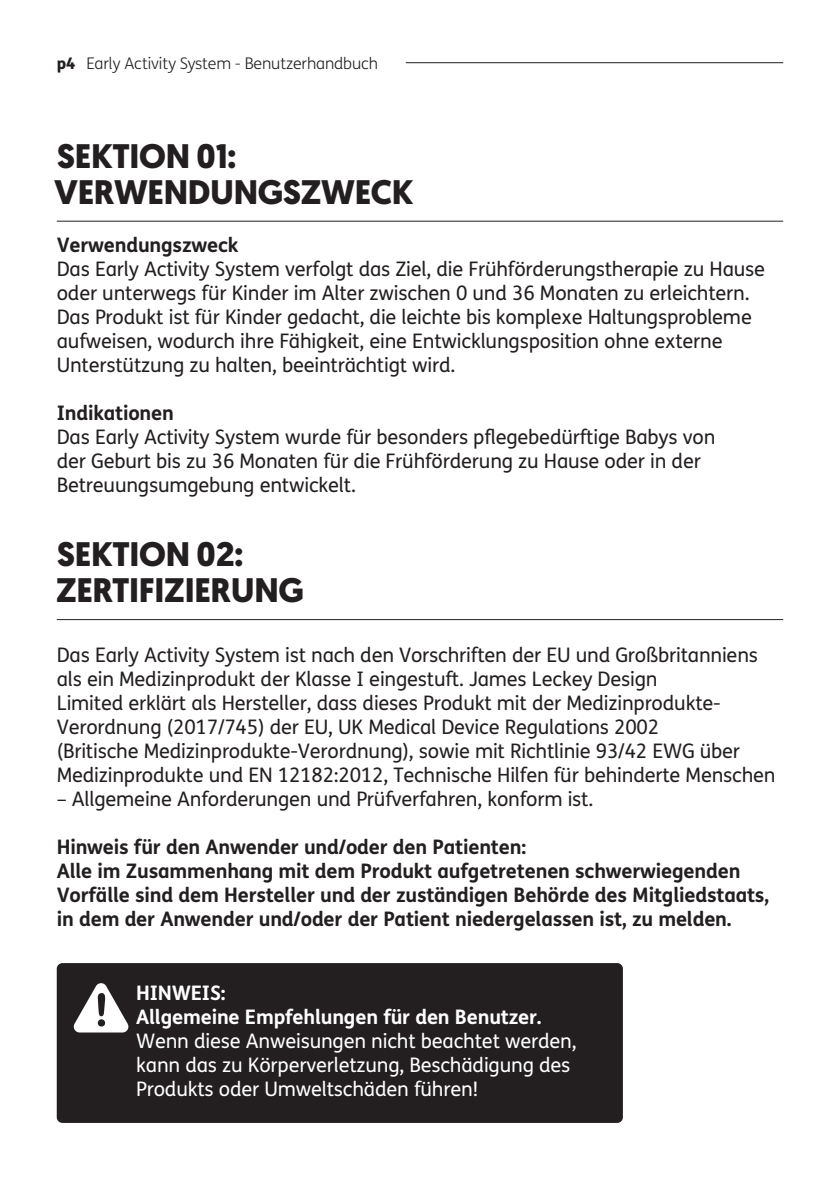
<style>
.page{position:relative;width:840px;height:1191px;background:#fff}
.page>*{position:absolute;margin:0;border:0;box-sizing:border-box;transform-origin:0 0}
.USM_Headings{font:700 34px/36px "Geomanist";letter-spacing:-.01em;color:#231f20}
.t1{font:20px/24px "FS Me";letter-spacing:-.01em;color:#231f20}
.t2{font:700 20px/24px "FS Me";letter-spacing:-.01em;color:#231f20}
.t3{font:20px/24px "FS Me";letter-spacing:-.01em;color:#fff}
.t4{font:700 20px "FS Me";letter-spacing:-.01em;color:#fff}
.t5{font:300 16px "FS Me";letter-spacing:-.01em;color:#231f20}
.s1{font-weight:800}
</style>
<div class="page">
<hr style="left:405px;top:62px;width:377px;height:1px;background:#231f20">
<hr style="left:57px;top:221px;width:725px;height:1px;background:#231f20">
<hr style="left:57px;top:619px;width:725px;height:1px;background:#231f20">
<div style="left:57px;top:963px;width:565px;height:160px;background:#231f20;border-radius:6px"></div>
<svg style="left:73px;top:983px;width:56px;height:49px"></svg>
<p class="t5" style="left:57px;top:52px;width:322px"><span class="s1">p4</span> Early Activity System - Benutzerhandbuch</p>
<p class="USM_Headings" style="left:54px;top:138px;width:361px">SEKTION 01:<br>VERWENDUNGSZWECK</p>
<p class="t2" style="left:57px;top:232px;width:183px">Verwendungszweck</p>
<p class="t1" style="left:57px;top:256px;width:709px">Das Early Activity System verfolgt das Ziel, die Frühförderungstherapie zu Hause oder unterwegs für Kinder im Alter zwischen 0 und 36 Monaten zu erleichtern.<br>Das Produkt ist für Kinder gedacht, die leichte bis komplexe Haltungsprobleme aufweisen, wodurch ihre Fähigkeit, eine Entwicklungsposition ohne externe Unterstützung zu halten, beeinträchtigt wird.</p>
<p class="t2" style="left:57px;top:400px;width:119px">Indikationen</p>
<p class="t1" style="left:57px;top:424px;width:659px">Das Early Activity System wurde für besonders pflegebedürftige Babys von der Geburt bis zu 36 Monaten für die Frühförderung zu Hause oder in der<br>Betreuungsumgebung entwickelt.</p>
<p class="USM_Headings" style="left:56px;top:536px;width:249px">SEKTION 02:<br>ZERTIFIZIERUNG</p>
<p class="t1" style="left:57px;top:642px;width:720px">Das Early Activity System ist nach den Vorschriften der EU und Großbritanniens als ein Medizinprodukt der Klasse I eingestuft. James Leckey Design<br>Limited erklärt als Hersteller, dass dieses Produkt mit der Medizinprodukte-Verordnung (2017/745) der EU, UK Medical Device Regulations 2002<br>(Britische Medizinprodukte-Verordnung), sowie mit Richtlinie 93/42 EWG über Medizinprodukte und EN 12182:2012, Technische Hilfen für behinderte Menschen</p>
<p class="t1" style="left:57px;top:786px;width:537px">– Allgemeine Anforderungen und Prüfverfahren, konform ist.</p>
<p class="t2" style="left:57px;top:833px;width:470px">Hinweis für den Anwender und/oder den Patienten:</p>
<p class="t2" style="left:57px;top:857px;width:713px">Alle im Zusammenhang mit dem Produkt aufgetretenen schwerwiegenden<br>Vorfälle sind dem Hersteller und der zuständigen Behörde des Mitgliedstaats, in dem der Anwender und/oder der Patient niedergelassen ist, zu melden.</p>
<p class="t4" style="left:136px;top:977px;width:91px">HINWEIS:</p>
<p class="t4" style="left:136px;top:1001px;width:407px">Allgemeine Empfehlungen für den Benutzer.</p>
<p class="t3" style="left:136px;top:1028px;width:441px">Wenn diese Anweisungen nicht beachtet werden, kann das zu Körperverletzung, Beschädigung des<br>Produkts oder Umweltschäden führen!</p>
</div>
